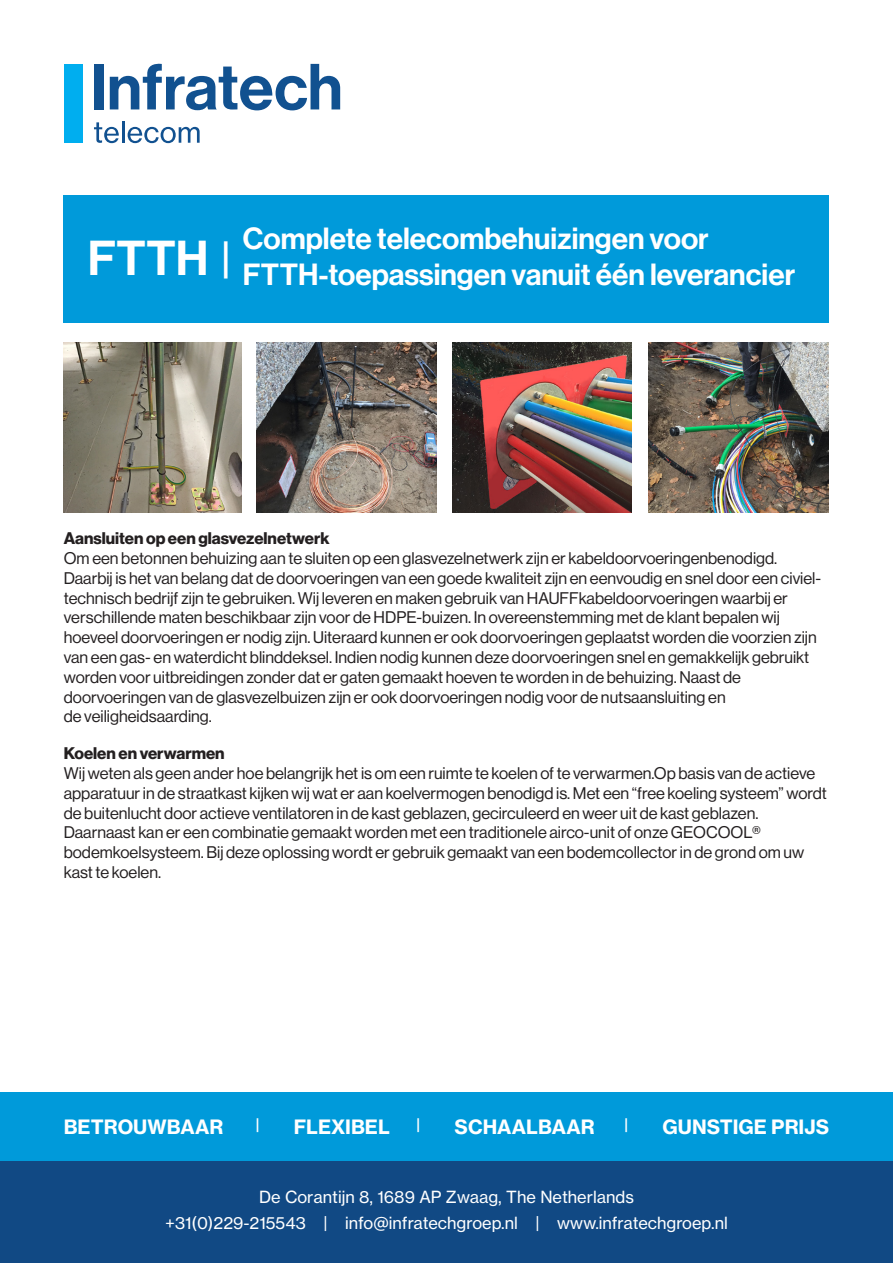
<style>
.page{position:relative;width:893px;height:1263px;background:#fff}
.page>*{position:absolute;margin:0;border:0;box-sizing:border-box;transform-origin:0 0}
.t1{font:48px "N Haas Grotesk DS Pro 65 Md";color:#fff}
.t2{font:42px "N Haas Grotesk DS Pro 65 Md";color:#fff}
.t3{font:30px/36px "N Haas Grotesk DS Pro 65 Md";color:#fff}
.t4{font:19.5px "N Haas Grotesk TX Pro 75 Bd";color:#fff}
.t5{font:16.5px/19.8px "N Haas Grotesk DS Pro 55 Rg";color:#231f20}
.t6{font:16.5px "N Haas Grotesk TX Pro 55 Rg";color:#fff}
.t7{font:16.5px "N Haas Grotesk DS Pro 75 Bd";color:#231f20}
.t8{font:15px "N Haas Grotesk TX Pro 75 Bd";color:#fff}
.s1{font-family:"N Haas Grotesk DS Pro 75 Bd"}
</style>
<div class="page">
<div style="left:0;top:1161px;width:893px;height:102px;background:#114984"></div>
<div style="left:0;top:1093px;width:893px;height:68px;background:#009ada"></div>
<svg style="left:94px;top:122px;width:25px;height:21px"></svg>
<hr style="left:122px;top:121px;width:3px;height:22px;background:#115190">
<svg style="left:128px;top:127px;width:72px;height:16px"></svg>
<div style="left:94px;top:64px;width:9px;height:45px;background:#115190"></div>
<svg style="left:110px;top:64px;width:230px;height:46px"></svg>
<div style="left:64px;top:64px;width:19px;height:79px;background:#00aeef"></div>
<img style="left:64px;top:342px;width:178px;height:170px">
<img style="left:257px;top:342px;width:179px;height:170px">
<img style="left:452px;top:342px;width:180px;height:170px">
<img style="left:648px;top:342px;width:180px;height:170px">
<div style="left:64px;top:196px;width:765px;height:127px;background:#009ada"></div>
<p class="t1" style="left:88px;top:230px;width:122px">FTTH</p>
<p class="t2" style="left:222px;top:234px;width:10px">|</p>
<p class="t3" style="left:243px;top:220px;width:554px">Complete telecombehuizingen voor<br>FTTH-toepassingen vanuit één leverancier</p>
<p class="t5" style="left:64px;top:529px;width:759px"><span class="s1">Aansluiten op een glasvezelnetwerk<br></span>Om een betonnen behuizing aan te sluiten op een glasvezelnetwerk zijn er kabeldoorvoeringenbenodigd.<br>Daarbij is het van belang dat de doorvoeringen van een goede kwaliteit zijn en eenvoudig en snel door een civiel&shy;technisch bedrijf zijn te gebruiken. Wij leveren en maken gebruik van HAUFFkabeldoorvoeringen waarbij er verschillende maten beschikbaar zijn voor de HDPE-buizen. In overeenstemming met de klant bepalen wij hoeveel doorvoeringen er nodig zijn. Uiteraard kunnen er ook doorvoeringen geplaatst worden die voorzien zijn van een gas- en waterdicht blinddeksel. Indien nodig kunnen deze doorvoeringen snel en gemakkelijk gebruikt worden voor uitbreidingen zonder dat er gaten gemaakt hoeven te worden in de behuizing. Naast de doorvoeringen van de glasvezelbuizen zijn er ook doorvoeringen nodig voor de nutsaansluiting en<br>de veiligheidsaarding.</p>
<p class="t7" style="left:64px;top:744px;width:162px">Koelen en verwarmen</p>
<p class="t5" style="left:64px;top:763px;width:765px">Wij weten als geen ander hoe belangrijk het is om een ruimte te koelen of te verwarmen.Op basis van de actieve apparatuur in de straatkast kijken wij wat er aan koelvermogen benodigd is. Met een “free koeling systeem” wordt de buitenlucht door actieve ventilatoren in de kast geblazen, gecirculeerd en weer uit de kast geblazen.<br>Daarnaast kan er een combinatie gemaakt worden met een traditionele airco-unit of onze GEOCOOL® bodemkoelsysteem. Bij deze oplossing wordt er gebruik gemaakt van een bodemcollector in de grond om uw kast te koelen.</p>
<p class="t4" style="left:64px;top:1114px;width:161px">BETROUWBAAR</p>
<p class="t8" style="left:256px;top:1115px;width:5px">|</p>
<p class="t4" style="left:294px;top:1114px;width:98px">FLEXIBEL</p>
<p class="t8" style="left:417px;top:1115px;width:5px">|</p>
<p class="t4" style="left:455px;top:1114px;width:141px">SCHAALBAAR</p>
<p class="t8" style="left:625px;top:1115px;width:5px">|</p>
<p class="t4" style="left:663px;top:1114px;width:168px">GUNSTIGE PRIJS</p>
<p class="t6" style="left:259px;top:1187px;width:376px">De Corantijn 8, 1689 AP Zwaag, The Netherlands</p>
<p class="t6" style="left:165px;top:1213px;width:564px">+31(0)229-215543 | info@infratechgroep.nl | www.infratechgroep.nl</p>
</div>
